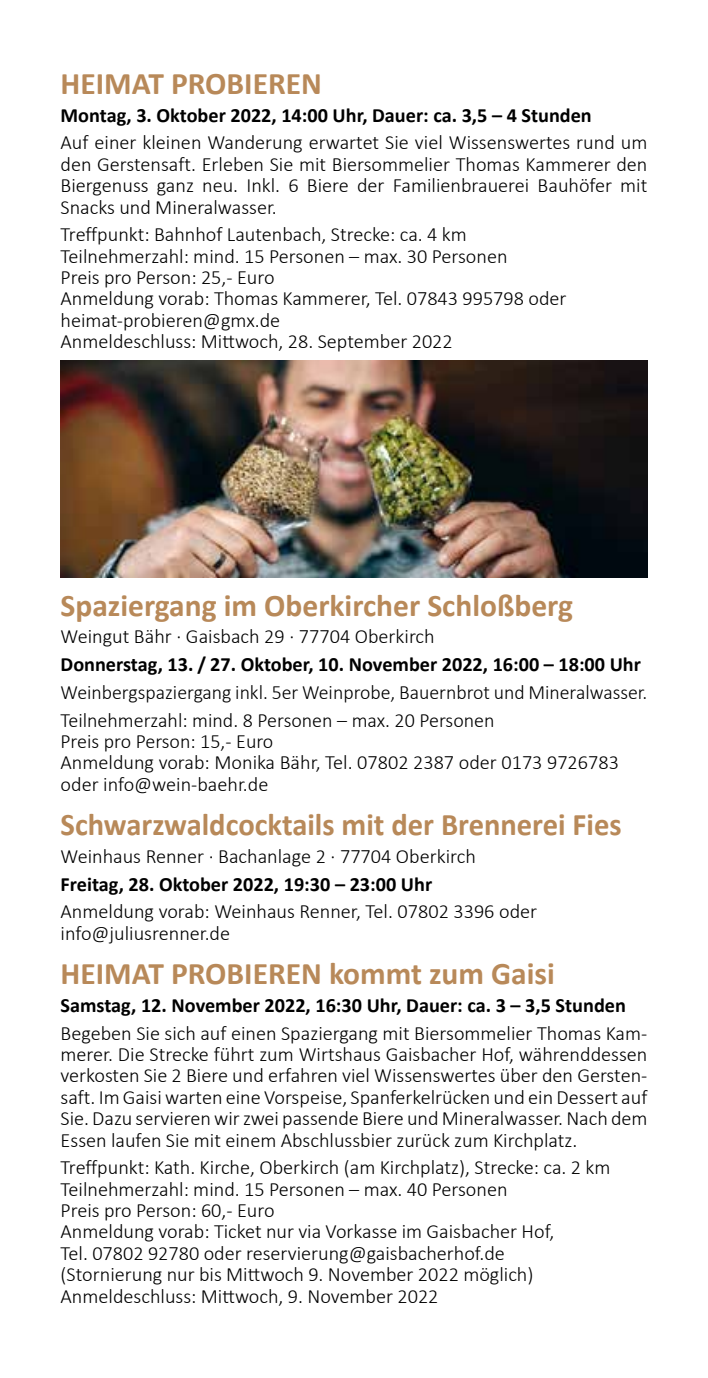
<style>
.page{position:relative;width:708px;height:1378px;background:#fff}
.page>*{position:absolute;margin:0;border:0;box-sizing:border-box;transform-origin:0 0}
.t1{font:700 31.5px "Calibri";color:#b88959}
.t2{font:300 20.25px/21.4px "Calibri";color:#000}
.t3{font:700 20.25px "Calibri";color:#000}
</style>
<div class="page">
<img style="left:61px;top:360px;width:586px;height:217px">
<h1 class="t1" style="left:61px;top:61px;width:263px">HEIMAT PROBIEREN</h1>
<p class="t3" style="left:61px;top:100px;width:533px">Montag, 3. Oktober 2022, 14:00 Uhr, Dauer: ca. 3,5 – 4 Stunden</p>
<p class="t2" style="left:61px;top:132px;width:588px;text-align:justify">Auf einer kleinen Wanderung erwartet Sie viel Wissenswertes rund um den Gerstensaft. Erleben Sie mit Biersommelier Thomas Kammerer den Biergenuss ganz neu. Inkl. 6 Biere der Familienbrauerei Bauhöfer mit Snacks und Mineralwasser.</p>
<p class="t2" style="left:61px;top:224px;width:507px">Treffpunkt: Bahnhof Lautenbach, Strecke: ca. 4 km Teilnehmerzahl: mind. 15 Personen – max. 30 Personen<br>Preis pro Person: 25,- Euro<br>Anmeldung vorab: Thomas Kammerer, Tel. 07843 995798 oder heimat-probieren@gmx.de<br>Anmeldeschluss: Mittwoch, 28. September 2022</p>
<h1 class="t1" style="left:61px;top:583px;width:514px">Spaziergang im Oberkircher Schloßberg</h1>
<p class="t2" style="left:61px;top:626px;width:376px">Weingut Bähr · Gaisbach 29 · 77704 Oberkirch</p>
<p class="t3" style="left:61px;top:650px;width:582px">Donnerstag, 13. / 27. Oktober, 10. November 2022, 16:00 – 18:00 Uhr</p>
<p class="t2" style="left:61px;top:678px;width:588px;line-height:27.7px">Weinbergspaziergang inkl. 5er Weinprobe, Bauernbrot und Mineralwasser.<br>Teilnehmerzahl: mind. 8 Personen – max. 20 Personen</p>
<p class="t2" style="left:61px;top:730px;width:560px">Preis pro Person: 15,- Euro<br>Anmeldung vorab: Monika Bähr, Tel. 07802 2387 oder 0173 9726783 oder info@wein-baehr.de</p>
<h1 class="t1" style="left:61px;top:802px;width:563px">Schwarzwaldcocktails mit der Brennerei Fies</h1>
<p class="t2" style="left:61px;top:845px;width:417px">Weinhaus Renner · Bachanlage 2 · 77704 Oberkirch</p>
<p class="t3" style="left:61px;top:869px;width:373px">Freitag, 28. Oktober 2022, 19:30 – 23:00 Uhr</p>
<p class="t2" style="left:61px;top:901px;width:478px">Anmeldung vorab: Weinhaus Renner, Tel. 07802 3396 oder info@juliusrenner.de</p>
<h1 class="t1" style="left:61px;top:951px;width:496px">HEIMAT PROBIEREN kommt zum Gaisi</h1>
<p class="t3" style="left:61px;top:991px;width:567px">Samstag, 12. November 2022, 16:30 Uhr, Dauer: ca. 3 – 3,5 Stunden</p>
<p class="t2" style="left:61px;top:1022px;width:588px;text-align:justify">Begeben Sie sich auf einen Spaziergang mit Biersommelier Thomas Kam&shy;merer. Die Strecke führt zum Wirtshaus Gaisbacher Hof, währenddessen verkosten Sie 2 Biere und erfahren viel Wissenswertes über den Gersten&shy;saft. Im Gaisi warten eine Vorspeise, Spanferkelrücken und ein Dessert auf Sie. Dazu servieren wir zwei passende Biere und Mineralwasser. Nach dem Essen laufen Sie mit einem Abschlussbier zurück zum Kirchplatz.</p>
<p class="t2" style="left:61px;top:1156px;width:551px">Treffpunkt: Kath. Kirche, Oberkirch (am Kirchplatz), Strecke: ca. 2 km Teilnehmerzahl: mind. 15 Personen – max. 40 Personen<br>Preis pro Person: 60,- Euro<br>Anmeldung vorab: Ticket nur via Vorkasse im Gaisbacher Hof,<br>Tel. 07802 92780 oder reservierung@gaisbacherhof.de (Stornierung nur bis Mittwoch 9. November 2022 möglich)<br>Anmeldeschluss: Mittwoch, 9. November 2022</p>
</div>
